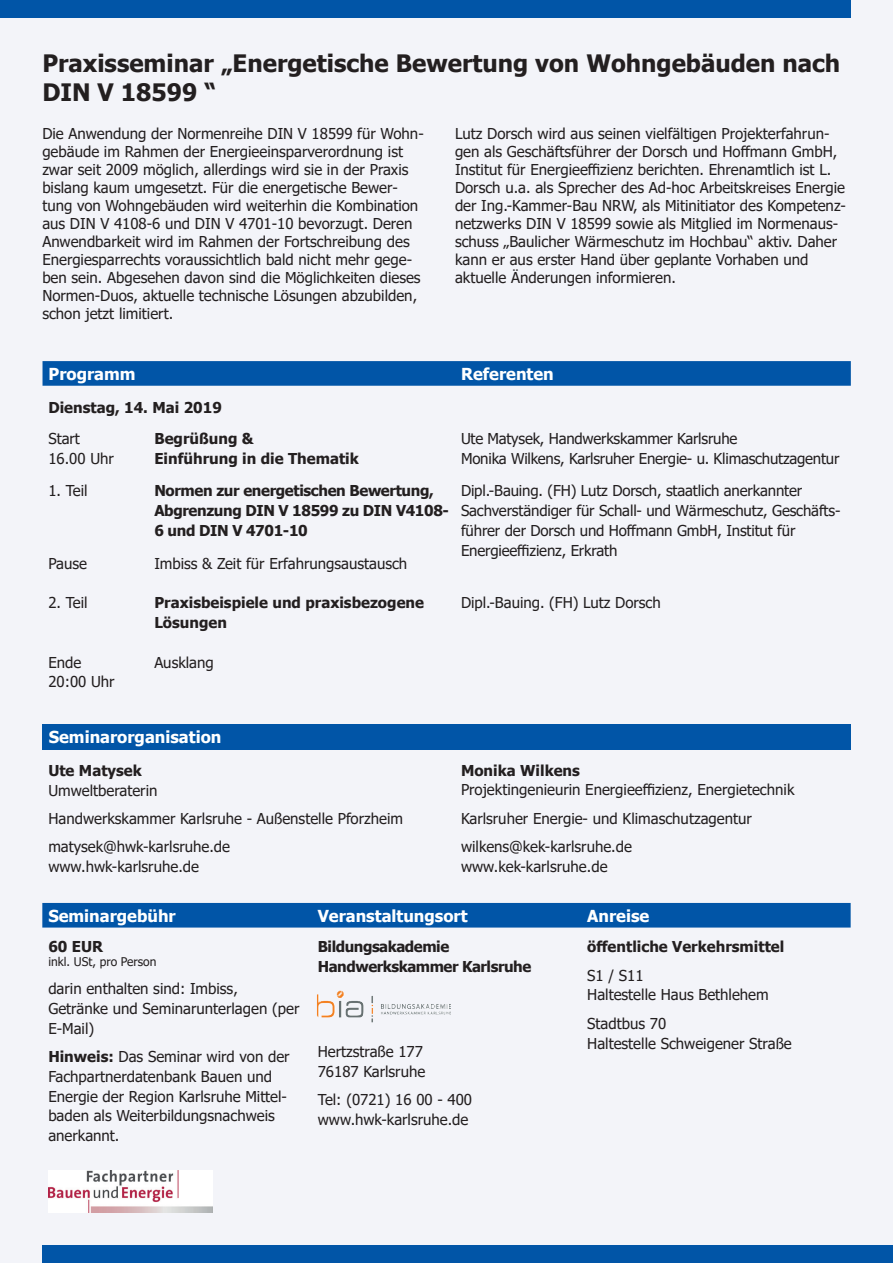
<style>
.page{position:relative;width:893px;height:1263px;background:#f3f4f9}
.page>*{position:absolute;margin:0;border:0;box-sizing:border-box;transform-origin:0 0}
.t1{font:700 24px/28.8px "Tahoma";color:#231f20}
.t2{font:700 16.5px "Tahoma";color:#fff}
.t3{font:15px/18px "Tahoma";color:#231f20}
.t4{font:700 15px/19.8px "Tahoma";color:#231f20}
.t5{font:700 15px/19.8px "Tahoma";letter-spacing:-.025em;color:#231f20}
.t6{font:700 15px/19.8px "Tahoma";letter-spacing:-.03em;color:#231f20}
.t7{font:12px "Tahoma";color:#231f20}
.s1{font-weight:700}
</style>
<div class="page">
<div style="left:42px;top:1246px;width:851px;height:17px;background:#0155a7"></div>
<div style="left:0;top:0;width:851px;height:18px;background:#0155a7"></div>
<div style="left:42px;top:724px;width:809px;height:26px;background:#0155a7"></div>
<div style="left:42px;top:903px;width:809px;height:24px;background:#0155a7"></div>
<svg style="left:43px;top:361px;width:808px;height:25px;background:#0457a8"></svg>
<img style="left:317px;top:991px;width:134px;height:26px">
<img style="left:49px;top:1170px;width:163px;height:43px">
<h1 class="t1" style="left:42px;top:50px;width:799px">Praxisseminar „Energetische Bewertung von Wohngebäuden nach<br>DIN V 18599 “</h1>
<p class="t3" style="left:42px;top:125px;width:383px">Die Anwendung der Normenreihe DIN V 18599 für Wohn&shy;gebäude im Rahmen der Energieeinsparverordnung ist zwar seit 2009 möglich, allerdings wird sie in der Praxis bislang kaum umgesetzt. Für die energetische Bewer&shy;tung von Wohngebäuden wird weiterhin die Kombination aus DIN V 4108-6 und DIN V 4701-10 bevorzugt. Deren Anwendbarkeit wird im Rahmen der Fortschreibung des Energiesparrechts voraussichtlich bald nicht mehr gege&shy;ben sein. Abgesehen davon sind die Möglichkeiten dieses Normen-Duos, aktuelle technische Lösungen abzubilden, schon jetzt limitiert.</p>
<p class="t3" style="left:455px;top:125px;width:392px">Lutz Dorsch wird aus seinen vielfältigen Projekterfahrun&shy;gen als Geschäftsführer der Dorsch und Hoffmann GmbH, Institut für Energieeffizienz berichten. Ehrenamtlich ist L.<br>Dorsch u.a. als Sprecher des Ad-hoc Arbeitskreises Energie der Ing.-Kammer-Bau NRW, als Mitinitiator des Kompetenz&shy;netzwerks DIN V 18599 sowie als Mitglied im Normenaus&shy;schuss „Baulicher Wärmeschutz im Hochbau“ aktiv. Daher kann er aus erster Hand über geplante Vorhaben und aktuelle Änderungen informieren.</p>
<p class="t2" style="left:49px;top:362px;width:89px">Programm</p>
<p class="t2" style="left:461px;top:362px;width:94px">Referenten</p>
<p class="t4" style="left:48px;top:398px;width:175px">Dienstag, 14. Mai 2019</p>
<p class="t3" style="left:48px;top:430px;width:67px;line-height:19.8px">Start<br>16.00 Uhr</p>
<p class="t3" style="left:48px;top:483px;width:41px">1. Teil</p>
<p class="t4" style="left:154px;top:429px;width:206px">Begrüßung &amp;<br>Einführung in die Thematik</p>
<p class="t5" style="left:154px;top:482px;width:296px">Normen zur energetischen Bewertung,<br>Abgrenzung DIN V 18599 zu DIN V4108-<br>6 und DIN V 4701-10</p>
<p class="t3" style="left:154px;top:555px;width:254px">Imbiss &amp; Zeit für Erfahrungsaustausch</p>
<p class="t4" style="left:154px;top:593px;width:271px">Praxisbeispiele und praxisbezogene<br>Lösungen</p>
<p class="t3" style="left:154px;top:654px;width:61px">Ausklang</p>
<p class="t3" style="left:461px;top:430px;width:380px;line-height:19.8px">Ute Matysek, Handwerkskammer Karlsruhe<br>Monika Wilkens, Karlsruher Energie- u. Klimaschutzagentur</p>
<p class="t3" style="left:461px;top:482px;width:381px;line-height:19.8px">Dipl.-Bauing. (FH) Lutz Dorsch, staatlich anerkannter Sachverständiger für Schall- und Wärmeschutz, Geschäfts&shy;führer der Dorsch und Hoffmann GmbH, Institut für Energieeffizienz, Erkrath</p>
<p class="t3" style="left:461px;top:595px;width:201px">Dipl.-Bauing. (FH) Lutz Dorsch</p>
<p class="t3" style="left:48px;top:555px;width:40px">Pause</p>
<p class="t3" style="left:48px;top:595px;width:41px">2. Teil</p>
<p class="t3" style="left:48px;top:653px;width:68px;line-height:19.8px">Ende<br>20:00 Uhr</p>
<p class="t2" style="left:49px;top:726px;width:174px">Seminarorganisation</p>
<p class="t4" style="left:48px;top:761px;width:95px">Ute Matysek</p>
<p class="t3" style="left:48px;top:777px;width:356px;line-height:28.3px">Umweltberaterin<br>Handwerkskammer Karlsruhe - Außenstelle Pforzheim matysek@hwk-karlsruhe.de</p>
<p class="t3" style="left:48px;top:858px;width:152px">www.hwk-karlsruhe.de</p>
<p class="t2" style="left:48px;top:904px;width:129px">Seminargebühr</p>
<p class="t2" style="left:318px;top:904px;width:151px">Veranstaltungsort</p>
<p class="t2" style="left:587px;top:904px;width:64px">Anreise</p>
<p class="t4" style="left:461px;top:761px;width:120px">Monika Wilkens</p>
<p class="t3" style="left:461px;top:777px;width:335px;line-height:28.3px">Projektingenieurin Energieeffizienz, Energietechnik<br>Karlsruher Energie- und Klimaschutzagentur wilkens@kek-karlsruhe.de</p>
<p class="t3" style="left:461px;top:858px;width:148px">www.kek-karlsruhe.de</p>
<p class="t4" style="left:48px;top:937px;width:56px">60 EUR</p>
<p class="t7" style="left:48px;top:953px;width:110px">inkl. USt, pro Person</p>
<p class="t3" style="left:48px;top:979px;width:253px;line-height:19.8px">darin enthalten sind: Imbiss,<br>Getränke und Seminarunterlagen (per<br>E-Mail)</p>
<p class="t3" style="left:48px;top:1047px;width:243px;line-height:19.8px"><span class="s1">Hinweis:</span> Das Seminar wird von der<br>Fachpartnerdatenbank Bauen und<br>Energie der Region Karlsruhe Mittel&shy;baden als Weiterbildungsnachweis anerkannt.</p>
<p class="t6" style="left:318px;top:937px;width:215px">Bildungsakademie<br>Handwerkskammer Karlsruhe</p>
<p class="t3" style="left:318px;top:1042px;width:109px;line-height:19.8px">Hertzstraße 177<br>76187 Karlsruhe</p>
<p class="t3" style="left:318px;top:1091px;width:156px;line-height:19.8px">Tel: (0721) 16 00 - 400 www.hwk-karlsruhe.de</p>
<p class="t4" style="left:587px;top:937px;width:199px">öffentliche Verkehrsmittel</p>
<p class="t3" style="left:587px;top:966px;width:183px;line-height:19.8px">S1 / S11<br>Haltestelle Haus Bethlehem</p>
<p class="t3" style="left:587px;top:1014px;width:206px;line-height:19.8px">Stadtbus 70<br>Haltestelle Schweigener Straße</p>
</div>
